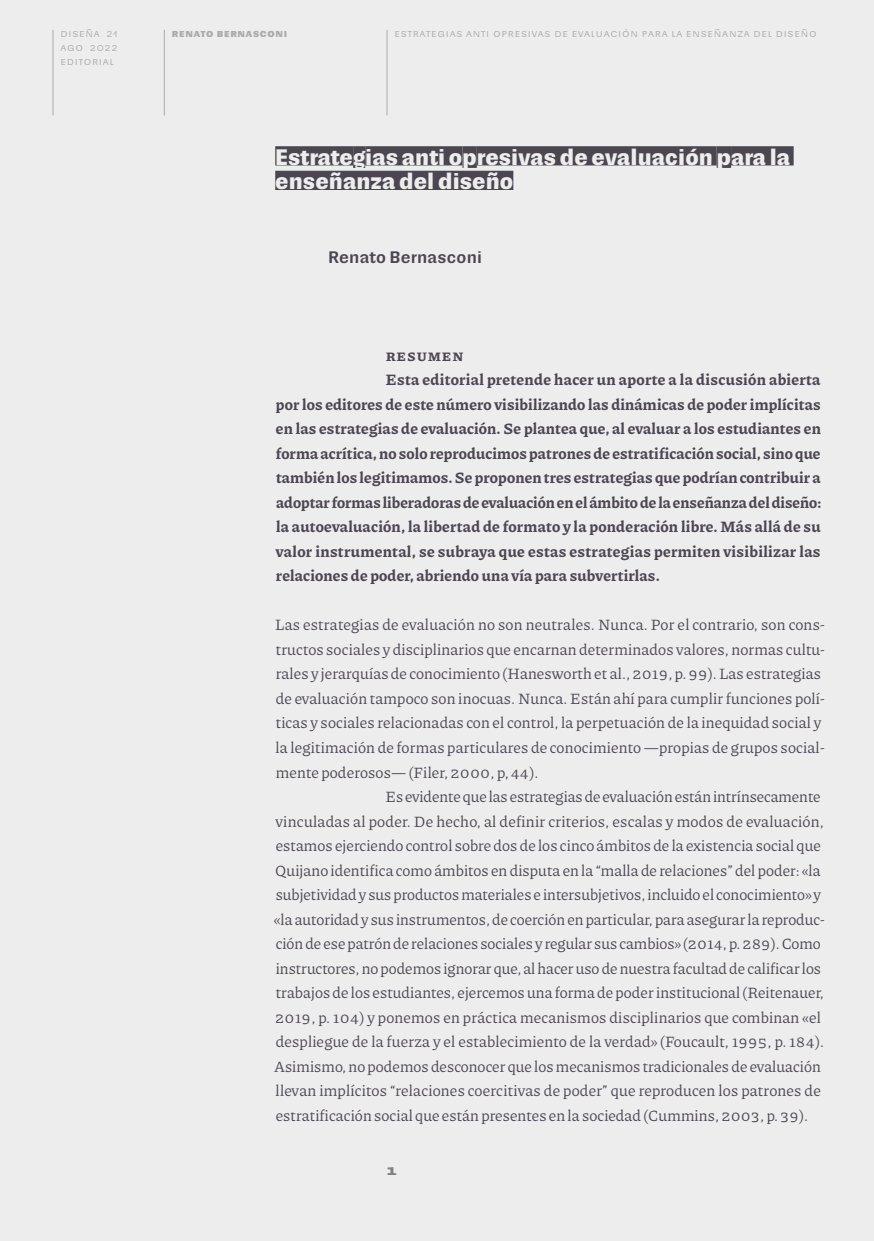
<style>
.page{position:relative;width:874px;height:1241px;background:#fff}
.page>*{position:absolute;margin:0;border:0;box-sizing:border-box;transform-origin:0 0}
.Título_simple{font:700 21px/24.5px "Sudamerican Grotesk";letter-spacing:.005em;color:#ededed}
.Texto_con_sangría{font:15.75px/24.5px "Piazzolla";letter-spacing:.005em;color:#4c4651}
.Texto_con_sangría-2{font:700 15.75px/24.5px "Piazzolla";letter-spacing:.01em;color:#4c4651;text-align:justify}
.Texto_sin_sangría{font:15.75px/24.5px "Piazzolla";letter-spacing:.01em;color:#4c4651}
.Autores_simple{font:500 15.75px "Sudamerican Grotesk";letter-spacing:.015em;color:#4c4651}
.Subtítulo_3{font:700 15.75px "Piazzolla";letter-spacing:.05em;color:#4c4651}
.t1{font:700 14px "Sudamerican Grotesk";color:#828282}
.t2{font:10.5px/14px "Sudamerican Grotesk";letter-spacing:.07em;color:#ababab}
.t3{font:700 10.5px "Sudamerican Grotesk";letter-spacing:.07em;color:#ababab}
</style>
<div class="page">
<div style="left:0;top:0;width:873px;height:1240px;background:#ededed"></div>
<hr style="left:52px;top:30px;width:1px;height:85px;background:#ababab">
<hr style="left:164px;top:30px;width:1px;height:85px;background:#ababab">
<hr style="left:386px;top:30px;width:1px;height:85px;background:#ababab">
<div style="left:275px;top:146px;width:78px;height:19px;background:#4c4651"></div>
<div style="left:353px;top:146px;width:12px;height:22px;background:#4c4651"></div>
<div style="left:365px;top:146px;width:97px;height:19px;background:#4c4651"></div>
<div style="left:462px;top:146px;width:14px;height:22px;background:#4c4651"></div>
<div style="left:476px;top:146px;width:240px;height:19px;background:#4c4651"></div>
<div style="left:716px;top:146px;width:14px;height:22px;background:#4c4651"></div>
<div style="left:730px;top:146px;width:63px;height:19px;background:#4c4651"></div>
<div style="left:275px;top:171px;width:238px;height:19px;background:#4c4651"></div>
<p class="t2" style="left:60px;top:26px;width:59px">Diseña 21</p>
<p class="t3" style="left:172px;top:24px;width:117px">RENATO BERNASCONI</p>
<p class="t2" style="left:394px;top:26px;width:423px">Estrategias anti opresivas de evaluación para la e nse ñanza de l dise ño</p>
<p class="t2" style="left:60px;top:40px;width:58px">ago 2022 ed itorial</p>
<p class="Título_simple" style="left:275px;top:144px;width:516px">ESTRATEGIAS ANTI OPRESIVAS DE EVALUACIÓN PARA LA<br>ENSEÑANZA DEL DISEÑO</p>
<p class="Autores_simple" style="left:328px;top:245px;width:155px">Renato Bernasconi</p>
<p class="Subtítulo_3" style="left:385px;top:344px;width:79px">RESUMEN</p>
<p class="Texto_con_sangría-2" style="left:276px;top:367px;width:547px;text-indent:110px">Esta editorial pretende hacer un aporte a la discusión abierta por los editores de este número visibilizando las dinámicas de poder implícitas en las estrategias de evaluación. Se plantea que, al evaluar a los estudiantes en forma acrítica, no solo reproducimos patrones de estratificación social, sino que también los legitimamos. Se proponen tres estrategias que podrían contribuir a adoptar formas liberadoras de evaluación en el ámbito de la enseñanza del diseño: la autoevaluación, la libertad de formato y la ponderación libre. Más allá de su valor instrumental, se subraya que estas estrategias permiten visibilizar las relaciones de poder, abriendo una vía para subvertirlas.</p>
<p class="Texto_sin_sangría" style="left:275px;top:612px;width:550px">Las estrategias de evaluación no son neutrales. Nunca. Por el contrario, son cons&shy;tructos sociales y disciplinarios que encarnan determinados valores, normas cultu&shy;rales y jerarquías de conocimiento (Hanesworth et al., 2019, p. 99). Las estrategias de evaluación tampoco son inocuas. Nunca. Están ahí para cumplir funciones polí&shy;ticas y sociales relacionadas con el control, la perpetuación de la inequidad social y la legitimación de formas particulares de conocimiento —propias de grupos social&shy;mente poderosos— (Filer, 2000, p, 44).</p>
<p class="Texto_con_sangría" style="left:274px;top:783px;width:551px;text-indent:111px">Es evidente que las estrategias de evaluación están intrínsecamente vinculadas al poder. De hecho, al definir criterios, escalas y modos de evaluación, estamos ejerciendo control sobre dos de los cinco ámbitos de la existencia social que Quijano identifica como ámbitos en disputa en la “malla de relaciones” del poder: «la subjetividad y sus productos materiales e intersubjetivos, incluido el conocimiento» y «la autoridad y sus instrumentos, de coerción en particular, para asegurar la reproduc&shy;ción de ese patrón de relaciones sociales y regular sus cambios» (2014, p. 289). Como instructores, no podemos ignorar que, al hacer uso de nuestra facultad de calificar los trabajos de los estudiantes, ejercemos una forma de poder institucional (Reitenauer, 2019, p. 104) y ponemos en práctica mecanismos disciplinarios que combinan «el despliegue de la fuerza y el establecimiento de la verdad» (Foucault, 1995, p. 184).<br>Asimismo, no podemos desconocer que los mecanismos tradicionales de evaluación llevan implícitos “relaciones coercitivas de poder” que reproducen los patrones de estratificación social que están presentes en la sociedad (Cummins, 2003, p. 39).</p>
<p class="t1" style="left:386px;top:1158px;width:12px">1</p>
</div>
